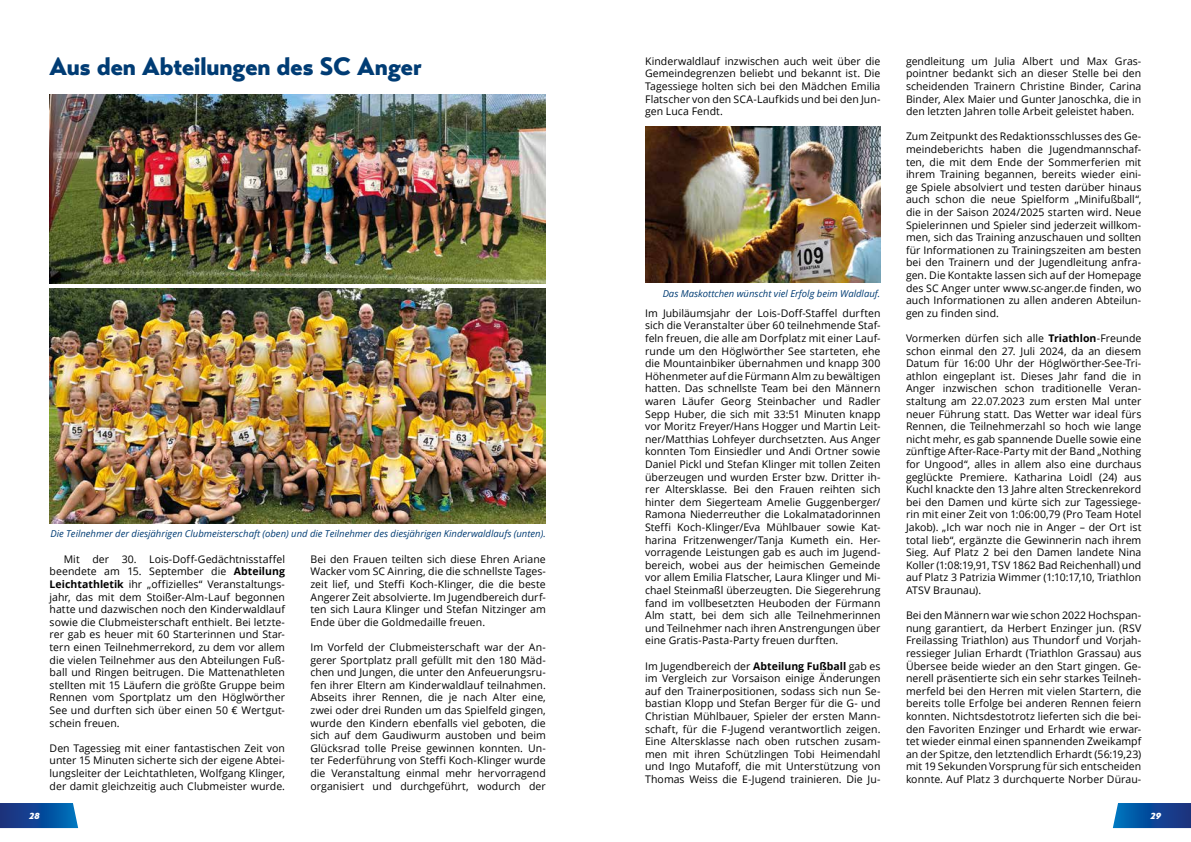
<style>
.page{position:relative;width:1191px;height:842px;background:#fff}
.page>*{position:absolute;margin:0;border:0;box-sizing:border-box;transform-origin:0 0}
.t1{font:900 25px "Transat";color:#003c74}
.t2{font:10.5px/12.6px "Open Sans";letter-spacing:.005em;color:#000;text-align:justify}
.t3{font:10px "BGL Headline";color:#fff}
.t4{font:italic 9.5px "Open Sans";color:#003c74}
.s1{font-weight:700}
</style>
<div class="page">
<svg style="left:1112px;top:803px;width:79px;height:25px;background:#16539e"></svg>
<svg style="left:0;top:803px;width:78px;height:25px;background:#14509c"></svg>
<img style="left:50px;top:94px;width:496px;height:189px">
<img style="left:645px;top:127px;width:235px;height:156px">
<img style="left:50px;top:288px;width:496px;height:235px">
<h1 class="t1" style="left:50px;top:51px;width:374px">Aus den Abteilungen des SC Anger</h1>
<p class="t4" style="left:50px;top:527px;width:497px">Die Teilnehmer der diesjährigen Clubmeisterschaft (oben) und die Teilnehmer des diesjährigen Kinderwaldlaufs (unten).</p>
<p class="t2" style="left:50px;top:552px;width:237px;text-indent:14px">Mit der 30. Lois-Doff-Gedächtnisstaffel beendete am 15. September die <span class="s1">Abteilung Leichtathletik</span> ihr „offizielles“ Veranstaltungs&shy;jahr, das mit dem Stoißer-Alm-Lauf begonnen hatte und dazwischen noch den Kinderwaldlauf sowie die Clubmeisterschaft enthielt. Bei letzte&shy;rer gab es heuer mit 60 Starterinnen und Star&shy;tern einen Teilnehmerrekord, zu dem vor allem die vielen Teilnehmer aus den Abteilungen Fuß&shy;ball und Ringen beitrugen. Die Mattenathleten stellten mit 15 Läufern die größte Gruppe beim Rennen vom Sportplatz um den Höglwörther See und durften sich über einen 50 € Wertgut&shy;schein freuen.</p>
<p class="t2" style="left:50px;top:741px;width:237px">Den Tagessieg mit einer fantastischen Zeit von unter 15 Minuten sicherte sich der eigene Abtei&shy;lungsleiter der Leichtathleten, Wolfgang Klinger, der damit gleichzeitig auch Clubmeister wurde.</p>
<p class="t2" style="left:310px;top:552px;width:237px">Bei den Frauen teilten sich diese Ehren Ariane Wacker vom SC Ainring, die die schnellste Tages&shy;zeit lief, und Steffi Koch-Klinger, die die beste Angerer Zeit absolvierte. Im Jugendbereich durf&shy;ten sich Laura Klinger und Stefan Nitzinger am Ende über die Goldmedaille freuen.</p>
<p class="t2" style="left:310px;top:641px;width:237px">Im Vorfeld der Clubmeisterschaft war der An&shy;gerer Sportplatz prall gefüllt mit den 180 Mäd&shy;chen und Jungen, die unter den Anfeuerungsru&shy;fen ihrer Eltern am Kinderwaldlauf teilnahmen.<br>Abseits ihrer Rennen, die je nach Alter eine, zwei oder drei Runden um das Spielfeld gingen, wurde den Kindern ebenfalls viel geboten, die sich auf dem Gaudiwurm austoben und beim Glücksrad tolle Preise gewinnen konnten. Un&shy;ter Federführung von Steffi Koch-Klinger wurde die Veranstaltung einmal mehr hervorragend organisiert und durchgeführt, wodurch der</p>
<p class="t2" style="left:645px;top:54px;width:237px">Kinderwaldlauf inzwischen auch weit über die Gemeindegrenzen beliebt und bekannt ist. Die Tagessiege holten sich bei den Mädchen Emilia Flatscher von den SCA-Laufkids und bei den Jun&shy;gen Luca Fendt.</p>
<p class="t4" style="left:662px;top:287px;width:219px">Das Maskottchen wünscht viel Erfolg beim Waldlauf.</p>
<p class="t2" style="left:645px;top:306px;width:237px">Im Jubiläumsjahr der Lois-Doff-Staffel durften sich die Veranstalter über 60 teilnehmende Staf&shy;feln freuen, die alle am Dorfplatz mit einer Lauf&shy;runde um den Höglwörther See starteten, ehe die Mountainbiker übernahmen und knapp 300<br>Höhenmeter auf die Fürmann Alm zu bewältigen hatten. Das schnellste Team bei den Männern waren Läufer Georg Steinbacher und Radler Sepp Huber, die sich mit 33:51 Minuten knapp vor Moritz Freyer/Hans Hogger und Martin Leit&shy;ner/Matthias Lohfeyer durchsetzten. Aus Anger konnten Tom Einsiedler und Andi Ortner sowie Daniel Pickl und Stefan Klinger mit tollen Zeiten überzeugen und wurden Erster bzw. Dritter ih&shy;rer Altersklasse. Bei den Frauen reihten sich hinter dem Siegerteam Amelie Guggenberger/ Ramona Niederreuther die Lokalmatadorinnen Steffi Koch-Klinger/Eva Mühlbauer sowie Kat&shy;harina Fritzenwenger/Tanja Kumeth ein. Her&shy;vorragende Leistungen gab es auch im Jugend&shy;bereich, wobei aus der heimischen Gemeinde vor allem Emilia Flatscher, Laura Klinger und Mi&shy;chael Steinmaßl überzeugten. Die Siegerehrung fand im vollbesetzten Heuboden der Fürmann Alm statt, bei dem sich alle Teilnehmerinnen und Teilnehmer nach ihren Anstrengungen über eine Gratis-Pasta-Party freuen durften.</p>
<p class="t2" style="left:645px;top:659px;width:237px">Im Jugendbereich der <span class="s1">Abteilung Fußball</span> gab es im Vergleich zur Vorsaison einige Änderungen auf den Trainerpositionen, sodass sich nun Se&shy;bastian Klopp und Stefan Berger für die G- und Christian Mühlbauer, Spieler der ersten Mann&shy;schaft, für die F-Jugend verantwortlich zeigen.<br>Eine Altersklasse nach oben rutschen zusam&shy;men mit ihren Schützlingen Tobi Heimendahl und Ingo Mutafoff, die mit Unterstützung von Thomas Weiss die E-Jugend trainieren. Die Ju-</p>
<p class="t2" style="left:906px;top:54px;width:237px">gendleitung um Julia Albert und Max Gras&shy;pointner bedankt sich an dieser Stelle bei den scheidenden Trainern Christine Binder, Carina Binder, Alex Maier und Gunter Janoschka, die in den letzten Jahren tolle Arbeit geleistet haben.</p>
<p class="t2" style="left:906px;top:130px;width:237px">Zum Zeitpunkt des Redaktionsschlusses des Ge&shy;meindeberichts haben die Jugendmannschaf&shy;ten, die mit dem Ende der Sommerferien mit ihrem Training begannen, bereits wieder eini&shy;ge Spiele absolviert und testen darüber hinaus auch schon die neue Spielform „Minifußball“, die in der Saison 2024/2025 starten wird. Neue Spielerinnen und Spieler sind jederzeit willkom&shy;men, sich das Training anzuschauen und sollten für Informationen zu Trainingszeiten am besten bei den Trainern und der Jugendleitung anfra&shy;gen. Die Kontakte lassen sich auf der Homepage des SC Anger unter www.sc-anger.de finden, wo auch Informationen zu allen anderen Abteilun&shy;gen zu finden sind.</p>
<p class="t2" style="left:906px;top:332px;width:237px">Vormerken dürfen sich alle <span class="s1">Triathlon</span>-Freunde schon einmal den 27. Juli 2024, da an diesem Datum für 16:00 Uhr der Höglwörther-See-Tri&shy;athlon eingeplant ist. Dieses Jahr fand die in Anger inzwischen schon traditionelle Veran&shy;staltung am 22.07.2023 zum ersten Mal unter neuer Führung statt. Das Wetter war ideal fürs Rennen, die Teilnehmerzahl so hoch wie lange nicht mehr, es gab spannende Duelle sowie eine zünftige After-Race-Party mit der Band „Nothing for Ungood“, alles in allem also eine durchaus geglückte Premiere. Katharina Loidl (24) aus Kuchl knackte den 13 Jahre alten Streckenrekord bei den Damen und kürte sich zur Tagessiege&shy;rin mit einer Zeit von 1:06:00,79 (Pro Team Hotel Jakob). „Ich war noch nie in Anger – der Ort ist total lieb“, ergänzte die Gewinnerin nach ihrem Sieg. Auf Platz 2 bei den Damen landete Nina Koller (1:08:19,91, TSV 1862 Bad Reichenhall) und auf Platz 3 Patrizia Wimmer (1:10:17,10, Triathlon ATSV Braunau).</p>
<p class="t2" style="left:906px;top:609px;width:237px">Bei den Männern war wie schon 2022 Hochspan&shy;nung garantiert, da Herbert Enzinger jun. (RSV Freilassing Triathlon) aus Thundorf und Vorjah&shy;ressieger Julian Erhardt (Triathlon Grassau) aus Übersee beide wieder an den Start gingen. Ge&shy;nerell präsentierte sich ein sehr starkes Teilneh&shy;merfeld bei den Herren mit vielen Startern, die bereits tolle Erfolge bei anderen Rennen feiern konnten. Nichtsdestotrotz lieferten sich die bei&shy;den Favoriten Enzinger und Erhardt wie erwar&shy;tet wieder einmal einen spannenden Zweikampf an der Spitze, den letztendlich Erhardt (56:19,23) mit 19 Sekunden Vorsprung für sich entscheiden konnte. Auf Platz 3 durchquerte Norber Dürau-</p>
<p class="t3" style="left:30px;top:810px;width:12px">28</p>
<p class="t3" style="left:1150px;top:810px;width:12px">29</p>
</div>
